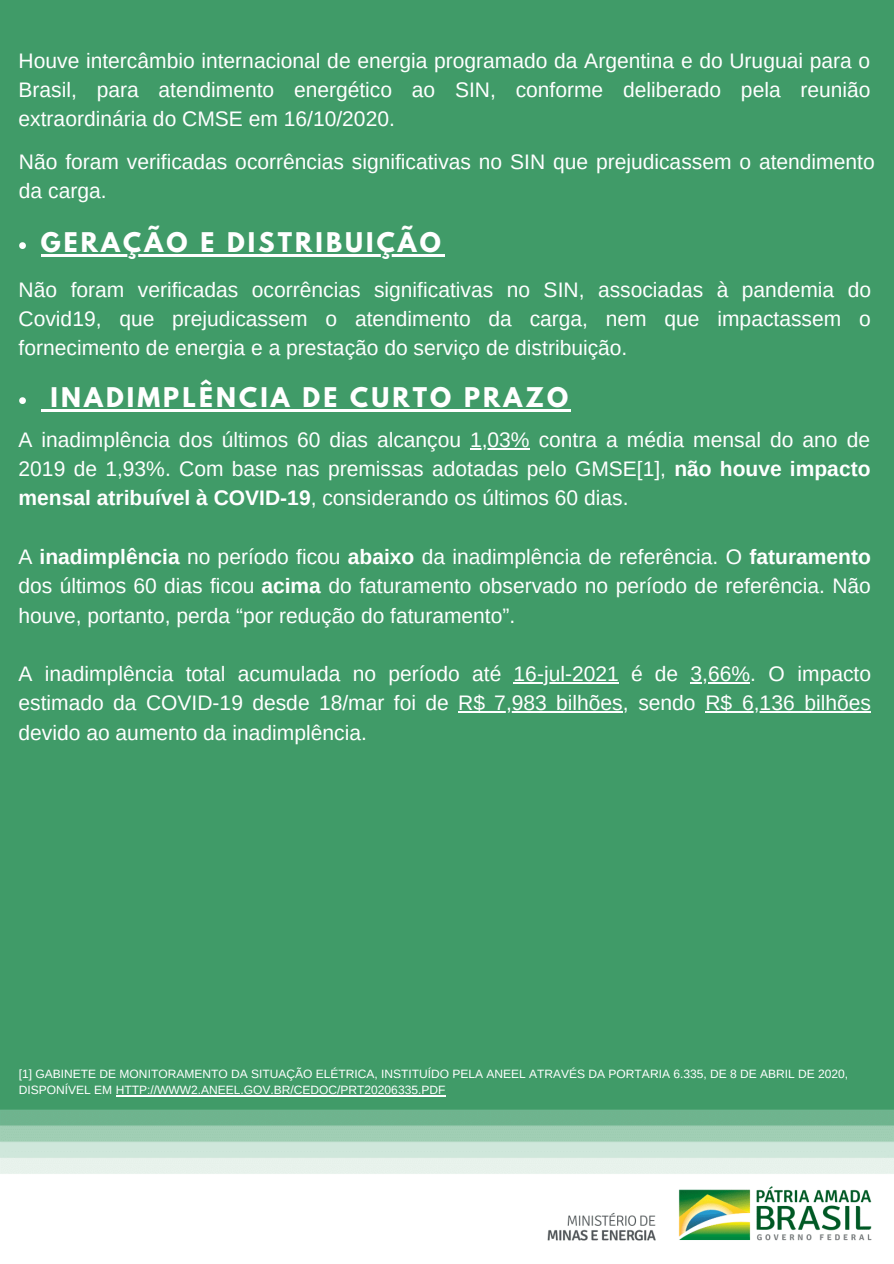
<style>
.page{position:relative;width:894px;height:1264px;background:#fff}
.page>*{position:absolute;margin:0;border:0;box-sizing:border-box;transform-origin:0 0}
.t1{font:700 24px "League Spartan";letter-spacing:.13em;color:#fff}
.t2{font:21px/29.2px "Arimo";color:#fff;text-align:justify}
.t3{font:12px/16px "Arimo";color:#fff}
.s1{font-weight:700}
</style>
<div class="page">
<img style="left:0;top:493px;width:893px;height:748px">
<div style="left:0;top:0;width:893px;height:493px;background:#409b68"></div>
<hr style="left:470px;top:448px;width:59px;height:1px;background:#fff">
<hr style="left:513px;top:682px;width:105px;height:1px;background:#fff">
<hr style="left:690px;top:682px;width:60px;height:1px;background:#fff">
<hr style="left:458px;top:711px;width:164px;height:1px;background:#fff">
<hr style="left:705px;top:711px;width:165px;height:1px;background:#fff">
<svg style="left:19px;top:242px;width:7px;height:7px"></svg>
<hr style="left:41px;top:255px;width:403px;height:2px;background:#fff">
<svg style="left:19px;top:397px;width:7px;height:7px"></svg>
<svg style="left:41px;top:409px;width:10px;height:3px"></svg>
<hr style="left:51px;top:409px;width:520px;height:3px;background:#fff">
<hr style="left:116px;top:1095px;width:329px;height:1px;background:#fff">
<p class="t2" style="left:19px;top:46px;width:853px">Houve intercâmbio internacional de energia programado da Argentina e do Uruguai para o Brasil, para atendimento energético ao SIN, conforme deliberado pela reunião extraordinária do CMSE em 16/10/2020.</p>
<p class="t2" style="left:19px;top:147px;width:857px">Não foram verificadas ocorrências significativas no SIN que prejudicassem o atendimento da carga.</p>
<p class="t1" style="left:41px;top:231px;width:401px">GERAÇÃO E DISTRIBUIÇÃO</p>
<p class="t2" style="left:19px;top:275px;width:853px">Não foram verificadas ocorrências significativas no SIN, associadas à pandemia do Covid19, que prejudicassem o atendimento da carga, nem que impactassem o fornecimento de energia e a prestação do serviço de distribuição.</p>
<p class="t1" style="left:51px;top:386px;width:519px">INADIMPLÊNCIA DE CURTO PRAZO</p>
<p class="t2" style="left:19px;top:425px;width:853px">A inadimplência dos últimos 60 dias alcançou 1,03% contra a média mensal do ano de 2019 de 1,93%. Com base nas premissas adotadas pelo GMSE[1], <span class="s1">não houve impacto mensal atribuível à COVID-19</span>, considerando os últimos 60 dias.</p>
<p class="t2" style="left:19px;top:542px;width:853px">A <span class="s1">inadimplência</span> no período ficou <span class="s1">abaixo</span> da inadimplência de referência. O <span class="s1">faturamento </span>dos últimos 60 dias ficou <span class="s1">acima</span> do faturamento observado no período de referência. Não houve, portanto, perda “por redução do faturamento”.</p>
<p class="t2" style="left:19px;top:659px;width:853px">A inadimplência total acumulada no período até 16-jul-2021 é de 3,66%. O impacto estimado da COVID-19 desde 18/mar foi de R$ 7,983 bilhões, sendo R$ 6,136 bilhões devido ao aumento da inadimplência.</p>
<p class="t3" style="left:19px;top:1065px;width:830px">[1] GABINETE DE MONITORAMENTO DA SITUAÇÃO ELÉTRICA, INSTITUÍDO PELA ANEEL ATRAVÉS DA PORTARIA 6.335, DE 8 DE ABRIL DE 2020,<br>DISPONÍVEL EM HTTP://WWW2.ANEEL.GOV.BR/CEDOC/PRT20206335.PDF</p>
</div>
